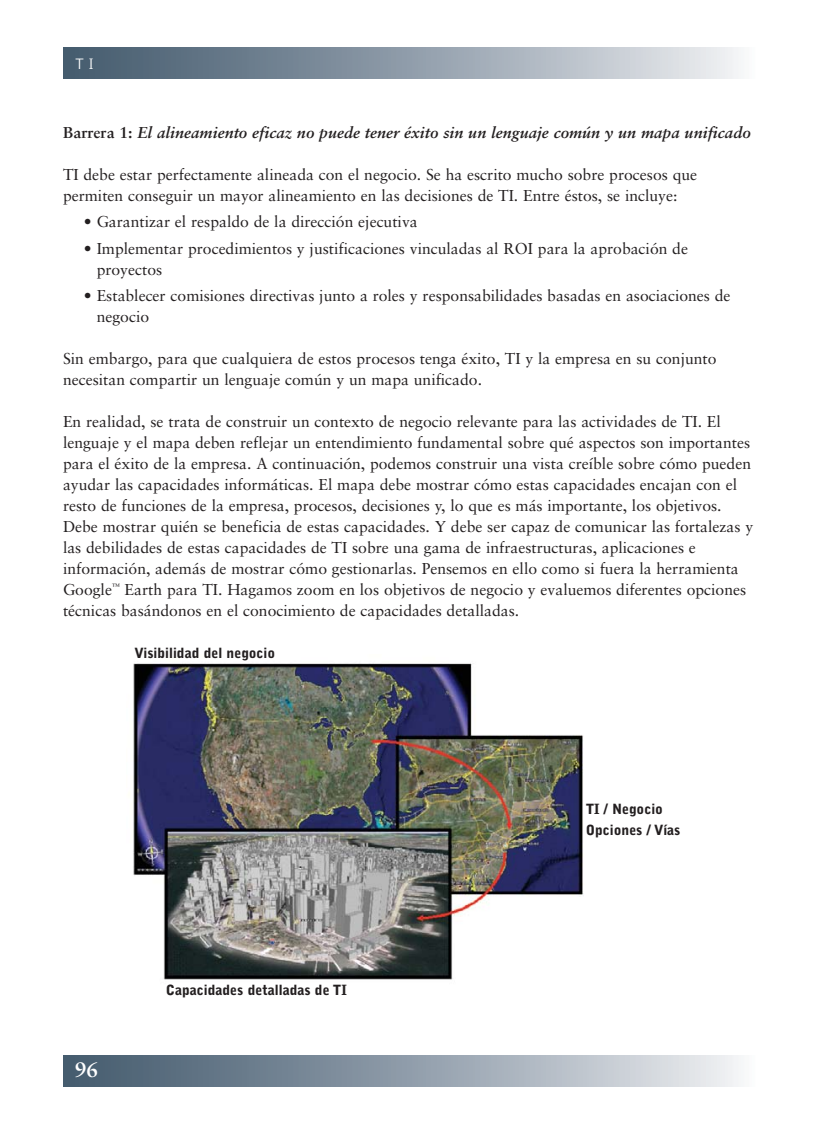
<style>
.page{position:relative;width:819px;height:1134px;background:#fff}
.page>*{position:absolute;margin:0;border:0;box-sizing:border-box;transform-origin:0 0}
.t1{font:700 21px "Sabon";color:#fff}
.t2{font:15.75px/21px "Sabon";color:#231f20}
.t3{font:italic 700 15.75px "Sabon";color:#231f20}
.t4{font:300 15.75px "Bell Gothic";color:#fff}
.t5{font:900 14px/21px "Bell Gothic";color:#231f20}
.s1{font-style:normal}
</style>
<div class="page">
<img style="left:63px;top:47px;width:676px;height:32px">
<img style="left:63px;top:1055px;width:676px;height:32px">
<img style="left:133px;top:663px;width:451px;height:317px">
<p class="t4" style="left:75px;top:58px;width:21px">TI</p>
<p class="t3" style="left:63px;top:126px;width:689px"><span class="s1">Barrera 1:</span> El alineamiento eficaz no puede tener éxito sin un lenguaje común y un mapa unificado</p>
<p class="t2" style="left:63px;top:165px;width:636px">TI debe estar perfectamente alineada con el negocio. Se ha escrito mucho sobre procesos que permiten conseguir un mayor alineamiento en las decisiones de TI. Entre éstos, se incluye:</p>
<p class="t2" style="left:84px;top:213px;width:335px">• Garantizar el respaldo de la dirección ejecutiva</p>
<p class="t2" style="left:97px;top:239px;width:593px;text-indent:-13px">• Implementar procedimientos y justificaciones vinculadas al ROI para la aprobación de proyectos</p>
<p class="t2" style="left:97px;top:286px;width:635px;text-indent:-13px">• Establecer comisiones directivas junto a roles y responsabilidades basadas en asociaciones de negocio</p>
<p class="t2" style="left:63px;top:349px;width:655px">Sin embargo, para que cualquiera de estos procesos tenga éxito, TI y la empresa en su conjunto necesitan compartir un lenguaje común y un mapa unificado.</p>
<p class="t2" style="left:63px;top:412px;width:692px">En realidad, se trata de construir un contexto de negocio relevante para las actividades de TI. El lenguaje y el mapa deben reflejar un entendimiento fundamental sobre qué aspectos son importantes para el éxito de la empresa. A continuación, podemos construir una vista creíble sobre cómo pueden ayudar las capacidades informáticas. El mapa debe mostrar cómo estas capacidades encajan con el resto de funciones de la empresa, procesos, decisiones y, lo que es más importante, los objetivos.<br>Debe mostrar quién se beneficia de estas capacidades. Y debe ser capaz de comunicar las fortalezas y las debilidades de estas capacidades de TI sobre una gama de infraestructuras, aplicaciones e información, además de mostrar cómo gestionarlas. Pensemos en ello como si fuera la herramienta Google<sup>™</sup> Earth para TI. Hagamos zoom en los objetivos de negocio y evaluemos diferentes opciones técnicas basándonos en el conocimiento de capacidades detalladas.</p>
<p class="t5" style="left:134px;top:643px;width:142px">Visibilidad del negocio</p>
<h1 class="t1" style="left:75px;top:1061px;width:25px">96</h1>
<p class="t5" style="left:166px;top:981px;width:183px">Capacidades detalladas de TI</p>
<p class="t5" style="left:586px;top:799px;width:96px">TI / Negocio<br>Opciones / Vías</p>
</div>
